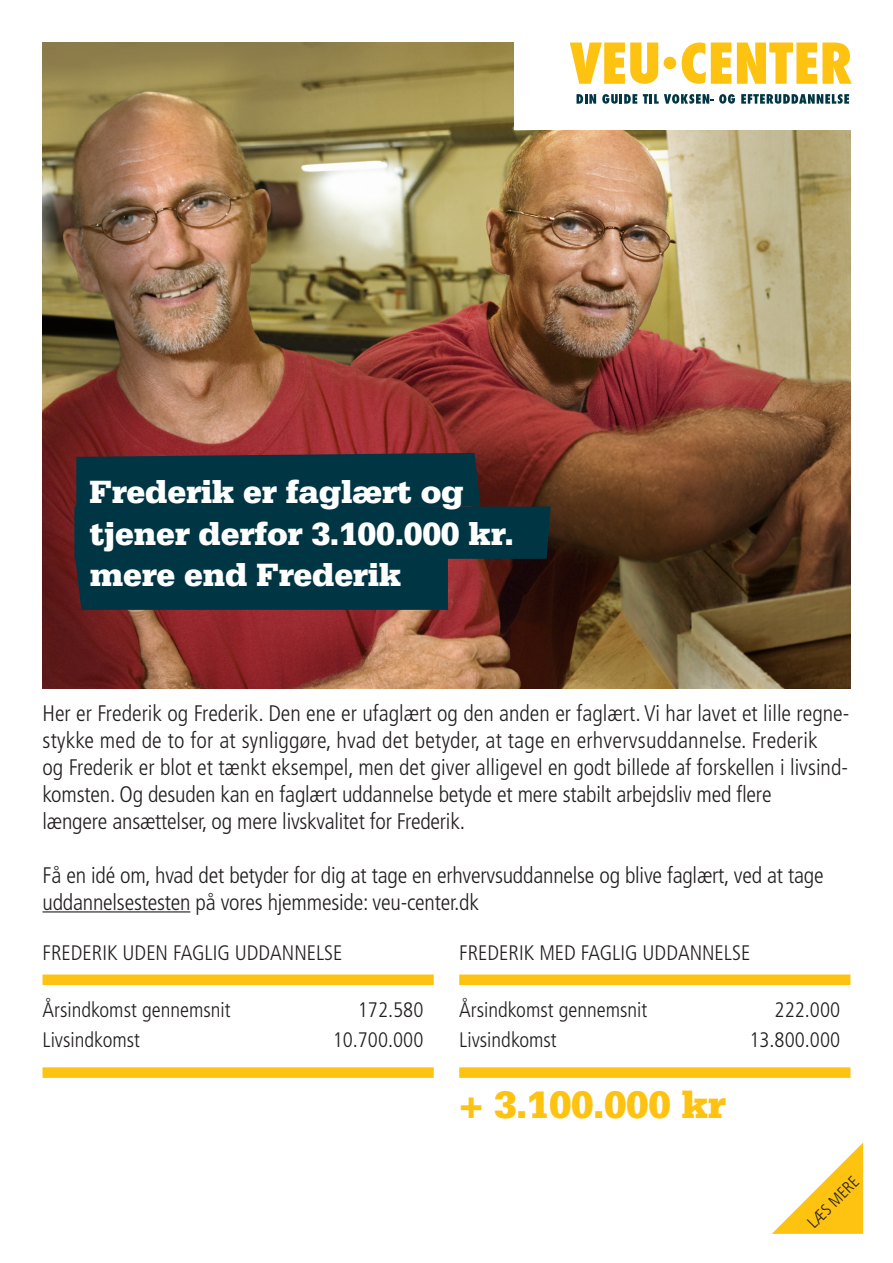
<style>
.page{position:relative;width:893px;height:1263px;background:#fff}
.page>*{position:absolute;margin:0;border:0;box-sizing:border-box;transform-origin:0 0}
.t1{font:900 40.5px "Serifa";letter-spacing:-.01em;color:#fec210}
.t2{font:900 34.05px/41.5px "Serifa";letter-spacing:-.01em;color:#fff}
.t3{font:300 condensed 22.5px/27px "Frutiger";letter-spacing:-.01em;color:#231f20}
.t4{font:300 condensed 21px "Frutiger";color:#231f20}
.t5{font:300 condensed 16.5px "Frutiger";color:#231f20}
</style>
<div class="page">
<img style="left:43px;top:43px;width:807px;height:646px">
<svg style="left:74px;top:453px;width:477px;height:157px;background:#0d323d"></svg>
<div style="left:514px;top:0;width:379px;height:130px;background:#fff"></div>
<svg style="left:576px;top:94px;width:20px;height:10px"></svg>
<svg style="left:602px;top:94px;width:35px;height:10px"></svg>
<svg style="left:643px;top:94px;width:92px;height:10px"></svg>
<svg style="left:741px;top:94px;width:108px;height:10px"></svg>
<svg style="left:570px;top:43px;width:88px;height:41px"></svg>
<svg style="left:664px;top:57px;width:12px;height:12px"></svg>
<svg style="left:682px;top:43px;width:49px;height:41px"></svg>
<svg style="left:737px;top:43px;width:115px;height:41px"></svg>
<hr style="left:43px;top:911px;width:147px;height:1px;background:#231f20">
<div style="left:459px;top:1067px;width:391px;height:11px;background:#fec210"></div>
<div style="left:43px;top:1067px;width:391px;height:11px;background:#fec210"></div>
<div style="left:459px;top:974px;width:391px;height:11px;background:#fec210"></div>
<div style="left:43px;top:974px;width:391px;height:11px;background:#fec210"></div>
<svg style="left:772px;top:1142px;width:91px;height:92px"></svg>
<p class="t2" style="left:90px;top:471px;width:376px">Frederik er faglært og</p>
<p class="t2" style="left:90px;top:512px;width:426px">tjener derfor 3.100.000 kr. mere end Frederik</p>
<p class="t3" style="left:43px;top:700px;width:808px">Her er Frederik og Frederik. Den ene er ufaglært og den anden er faglært. Vi har lavet et lille regne&shy;stykke med de to for at synliggøre, hvad det betyder, at tage en erhvervsuddannelse. Frederik</p>
<p class="t3" style="left:43px;top:754px;width:807px">og Frederik er blot et tænkt eksempel, men det giver alligevel en godt billede af forskellen i livsind&shy;komsten. Og desuden kan en faglært uddannelse betyde et mere stabilt arbejdsliv med flere</p>
<p class="t3" style="left:43px;top:808px;width:424px">længere ansættelser, og mere livskvalitet for Frederik.</p>
<p class="t3" style="left:43px;top:862px;width:783px">Få en idé om, hvad det betyder for dig at tage en erhvervsuddannelse og blive faglært, ved at tage</p>
<p class="t3" style="left:43px;top:889px;width:438px">uddannelsestesten på vores hjemmeside: veu-center.dk</p>
<p class="t4" style="left:43px;top:941px;width:302px">FREDERIK UDEN FAGLIG UDDANNELSE</p>
<p class="t4" style="left:43px;top:998px;width:190px">Årsindkomst gennemsnit</p>
<p class="t4" style="left:358px;top:998px;width:67px">172.580</p>
<p class="t4" style="left:43px;top:1028px;width:99px">Livsindkomst</p>
<p class="t4" style="left:333px;top:1028px;width:92px">10.700.000</p>
<p class="t4" style="left:459px;top:941px;width:293px">FREDERIK MED FAGLIG UDDANNELSE</p>
<p class="t4" style="left:459px;top:998px;width:190px">Årsindkomst gennemsnit</p>
<p class="t4" style="left:775px;top:998px;width:67px">222.000</p>
<p class="t4" style="left:459px;top:1028px;width:99px">Livsindkomst</p>
<p class="t4" style="left:749px;top:1028px;width:92px">13.800.000</p>
<p class="t1" style="left:459px;top:1081px;width:268px">+ 3.100.000 kr</p>
<p class="t5" style="left:804px;top:1218px;width:67px;rotate:-45deg">LÆS MERE</p>
</div>
